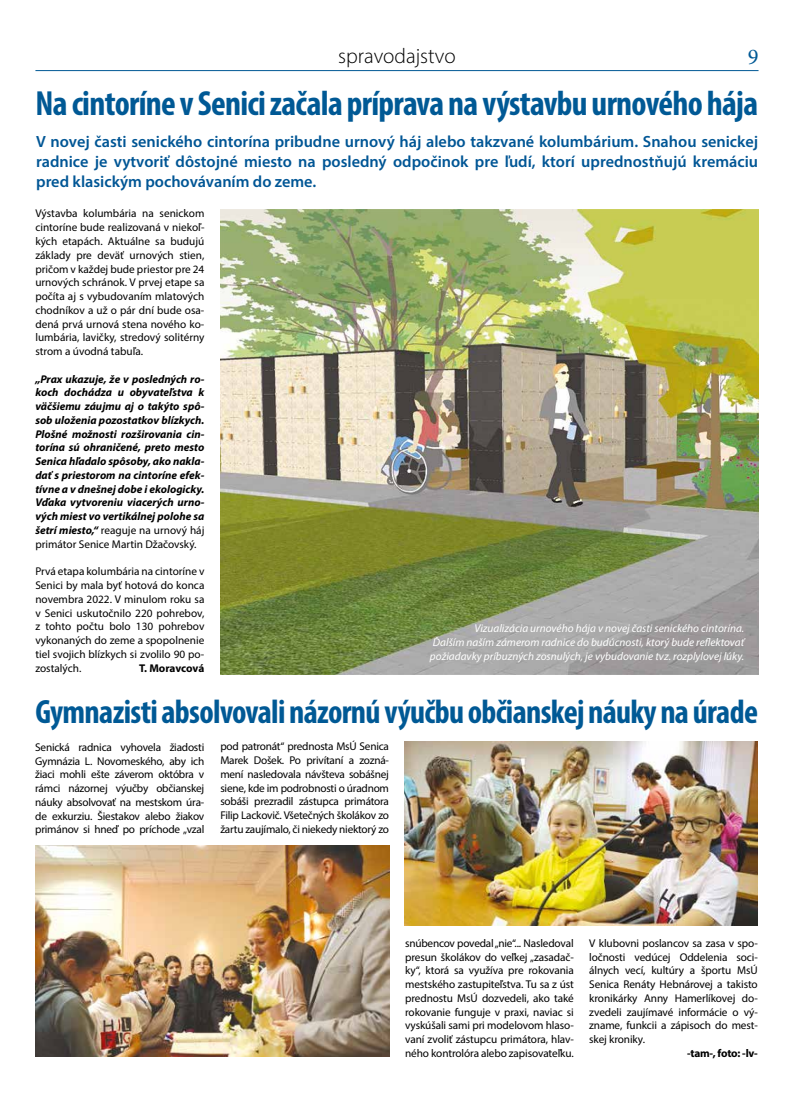
<style>
.page{position:relative;width:794px;height:1110px;background:#fff}
.page>*{position:absolute;margin:0;border:0;box-sizing:border-box;transform-origin:0 0}
.t1{font:700 condensed 35px "Myriad Pro";letter-spacing:-.02em;color:#005995}
.t2{font:700 condensed 33.75px "Myriad Pro";letter-spacing:-.02em;color:#005995}
.t3{font:22.5px "Minion Pro";color:#005995}
.t4{font:300 21.25px "Myriad Pro";color:#000}
.t5{font:600 16.25px/20px "Myriad Pro";color:#005695;text-align:justify}
.t6{font:11.25px/13.8px "Myriad Pro";letter-spacing:-.01em;color:#000;text-align:justify}
.t7{font:italic 700 11.25px/13.8px "Myriad Pro";color:#000;text-align:justify}
.t8{font:italic 11.25px/13.8px "Myriad Pro";color:#fff;text-align:justify}
.t9{font:700 11.25px "Myriad Pro";letter-spacing:-.015em;color:#000}
.s1{font-weight:400;font-style:normal}
</style>
<div class="page">
<hr style="left:35px;top:70px;width:723px;height:1px;background:#005995">
<img style="left:220px;top:210px;width:538px;height:463px">
<img style="left:35px;top:845px;width:354px;height:211px">
<img style="left:404px;top:741px;width:354px;height:184px">
<h3 class="t4" style="left:338px;top:43px;width:119px">spravodajstvo</h3>
<h3 class="t3" style="left:747px;top:42px;width:12px">9</h3>
<h1 class="t1" style="left:36px;top:81px;width:724px">Na cintoríne v Senici začala príprava na výstavbu urnového hája</h1>
<p class="t5" style="left:36px;top:131px;width:723px">V novej časti senického cintorína pribudne urnový háj alebo takzvané kolumbárium. Snahou senickej radnice je vytvoriť dôstojné miesto na posledný odpočinok pre ľudí, ktorí uprednostňujú kremáciu pred klasickým pochovávaním do zeme.</p>
<p class="t6" style="left:35px;top:206px;width:171px">Výstavba kolumbária na senickom cintoríne bude realizovaná v niekoľ&shy;kých etapách. Aktuálne sa budujú základy pre deväť urnových stien, pričom v každej bude priestor pre 24 urnových schránok. V prvej etape sa počíta aj s vybudovaním mlatových chodníkov a už o pár dní bude osa&shy;dená prvá urnová stena nového ko&shy;lumbária, lavičky, stredový solitérny strom a úvodná tabuľa.</p>
<p class="t7" style="left:35px;top:371px;width:171px">„Prax ukazuje, že v posledných ro&shy;koch dochádza u obyvateľstva k väčšiemu záujmu aj o takýto spô&shy;sob uloženia pozostatkov blízkych.<br>Plošné možnosti rozširovania cin&shy;torína sú ohraničené, preto mesto Senica hľadalo spôsoby, ako nakla&shy;dať s priestorom na cintoríne efek&shy;tívne a v dnešnej dobe i ekologicky.<br>Vďaka vytvoreniu viacerých urno&shy;vých miest vo vertikálnej polohe sa šetrí miesto,“ <span class="s1">reaguje na urnový háj primátor Senice Martin Džačovský.</span></p>
<p class="t6" style="left:35px;top:564px;width:171px">Prvá etapa kolumbária na cintoríne v Senici by mala byť hotová do konca novembra 2022. V minulom roku sa v Senici uskutočnilo 220 pohrebov, z tohto počtu bolo 130 pohrebov vykonaných do zeme a spopolnenie tiel svojich blízkych si zvolilo 90 po&shy;zostalých.</p>
<p class="t9" style="left:139px;top:660px;width:67px">T. Moravcová</p>
<p class="t8" style="left:430px;top:621px;width:316px;text-indent:44px">Vizualizácia urnového hája v novej časti senického cintorína.<br>Ďalším naším zámerom radnice do budúcnosti, ktorý bude reflektovať požiadavky príbuzných zosnulých, je vybudovanie tvz. rozplylovej lúky.</p>
<h2 class="t2" style="left:35px;top:690px;width:724px">Gymnazisti absolvovali názornú výučbu občianskej náuky na úrade</h2>
<p class="t6" style="left:35px;top:739px;width:171px">Senická radnica vyhovela žiadosti Gymnázia L. Novomeského, aby ich žiaci mohli ešte záverom októbra v rámci názornej výučby občianskej náuky absolvovať na mestskom úra&shy;de exkurziu. Šiestakov alebo žiakov primánov si hneď po príchode „vzal</p>
<p class="t6" style="left:220px;top:739px;width:170px">pod patronát“ prednosta MsÚ Senica Marek Došek. Po privítaní a zozná&shy;mení nasledovala návšteva sobášnej siene, kde im podrobnosti o úradnom sobáši prezradil zástupca primátora Filip Lackovič. Všetečných školákov zo žartu zaujímalo, či niekedy niektorý zo</p>
<p class="t6" style="left:405px;top:935px;width:170px">snúbencov povedal „nie“... Nasledoval presun školákov do veľkej „zasadač&shy;ky“, ktorá sa využíva pre rokovania mestského zastupiteľstva. Tu sa z úst prednostu MsÚ dozvedeli, ako také rokovanie funguje v praxi, naviac si vyskúšali sami pri modelovom hlaso&shy;vaní zvoliť zástupcu primátora, hlav&shy;ného kontrolóra alebo zapisovateľku.</p>
<p class="t6" style="left:589px;top:935px;width:170px">V klubovni poslancov sa zasa v spo&shy;ločnosti vedúcej Oddelenia soci&shy;álnych vecí, kultúry a športu MsÚ Senica Renáty Hebnárovej a takisto kronikárky Anny Hamerlíkovej do&shy;zvedeli zaujímavé informácie o vý&shy;zname, funkcii a zápisoch do mest&shy;skej kroniky.</p>
<p class="t9" style="left:687px;top:1045px;width:72px">-tam-, foto: -lv-</p>
</div>
